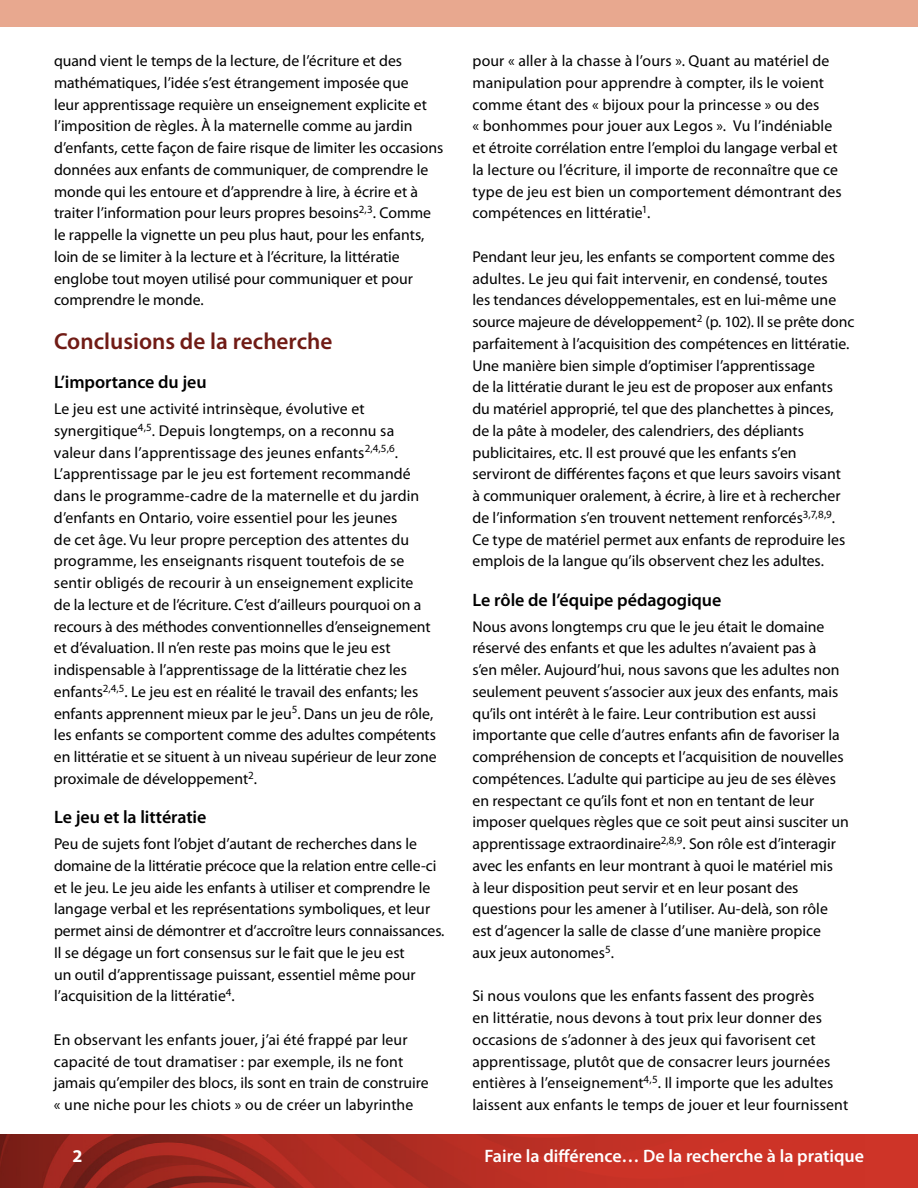
<style>
.page{position:relative;width:918px;height:1188px;background:#fff}
.page>*{position:absolute;margin:0;border:0;box-sizing:border-box;transform-origin:0 0}
.t1{font:600 23.25px "Myriad Pro";color:#701b15}
.t2{font:600 18px "Myriad Pro";letter-spacing:-.005em;color:#000}
.t3{font:600 18px "Myriad Pro";color:#fff}
.t4{font:700 18px "Myriad Pro";color:#fff}
.Body_Copy_with_space{font:15.75px/21.8px "Myriad Pro";color:#000}
.Body_Copy_no_Space{font:15.75px/21.8px "Myriad Pro";color:#000}
</style>
<div class="page">
<svg style="left:0;top:1134px;width:904px;height:54px;background:#b22c22"></svg>
<div style="left:904px;top:1134px;width:14px;height:54px;background:#ce3428"></div>
<div style="left:0;top:0;width:918px;height:27px;background:#e8a88f"></div>
<p class="Body_Copy_with_space" style="left:54px;top:50px;width:391px">quand vient le temps de la lecture, de l’écriture et des mathématiques, l’idée s’est étrangement imposée que<br>leur apprentissage requière un enseignement explicite et l’imposition de règles. À la maternelle comme au jardin d’enfants, cette façon de faire risque de limiter les occasions données aux enfants de communiquer, de comprendre le monde qui les entoure et d’apprendre à lire, à écrire et à traiter l’information pour leurs propres besoins<sup>2,3</sup>. Comme le rappelle la vignette un peu plus haut, pour les enfants, loin de se limiter à la lecture et à l’écriture, la littératie englobe tout moyen utilisé pour communiquer et pour comprendre le monde.</p>
<h2 class="t1" style="left:54px;top:328px;width:280px">Conclusions de la recherche</h2>
<h3 class="t2" style="left:54px;top:372px;width:154px">L’importance du jeu</h3>
<p class="Body_Copy_no_Space" style="left:54px;top:398px;width:384px">Le jeu est une activité intrinsèque, évolutive et synergitique<sup>4,5</sup>. Depuis longtemps, on a reconnu sa valeur dans l’apprentissage des jeunes enfants<sup>2,4,5,6</sup>.<br>L’apprentissage par le jeu est fortement recommandé dans le programme-cadre de la maternelle et du jardin d’enfants en Ontario, voire essentiel pour les jeunes<br>de cet âge. Vu leur propre perception des attentes du programme, les enseignants risquent toutefois de se sentir obligés de recourir à un enseignement explicite<br>de la lecture et de l’écriture. C’est d’ailleurs pourquoi on a recours à des méthodes conventionnelles d’enseignement et d’évaluation. Il n’en reste pas moins que le jeu est indispensable à l’apprentissage de la littératie chez les enfants<sup>2,4,5</sup>. Le jeu est en réalité le travail des enfants; les enfants apprennent mieux par le jeu<sup>5</sup>. Dans un jeu de rôle, les enfants se comportent comme des adultes compétents en littératie et se situent à un niveau supérieur de leur zone proximale de développement<sup>2</sup>.</p>
<h3 class="t2" style="left:54px;top:807px;width:154px">Le jeu et la littératie</h3>
<p class="Body_Copy_no_Space" style="left:54px;top:833px;width:392px">Peu de sujets font l’objet d’autant de recherches dans le domaine de la littératie précoce que la relation entre celle-ci et le jeu. Le jeu aide les enfants à utiliser et comprendre le langage verbal et les représentations symboliques, et leur permet ainsi de démontrer et d’accroître leurs connaissances.<br>Il se dégage un fort consensus sur le fait que le jeu est<br>un outil d’apprentissage puissant, essentiel même pour l’acquisition de la littératie<sup>4</sup>.</p>
<p class="Body_Copy_with_space" style="left:54px;top:1029px;width:376px">En observant les enfants jouer, j’ai été frappé par leur capacité de tout dramatiser : par exemple, ils ne font jamais qu’empiler des blocs, ils sont en train de construire « une niche pour les chiots » ou de créer un labyrinthe</p>
<p class="Body_Copy_with_space" style="left:472px;top:50px;width:371px">pour « aller à la chasse à l’ours ». Quant au matériel de manipulation pour apprendre à compter, ils le voient comme étant des « bijoux pour la princesse » ou des<br>« bonhommes pour jouer aux Legos ». Vu l’indéniable et étroite corrélation entre l’emploi du langage verbal et la lecture ou l’écriture, il importe de reconnaître que ce type de jeu est bien un comportement démontrant des compétences en littératie<sup>1</sup>.</p>
<p class="Body_Copy_with_space" style="left:472px;top:246px;width:383px">Pendant leur jeu, les enfants se comportent comme des adultes. Le jeu qui fait intervenir, en condensé, toutes<br>les tendances développementales, est en lui-même une source majeure de développement<sup>2</sup> (p. 102). Il se prête donc parfaitement à l’acquisition des compétences en littératie.<br>Une manière bien simple d’optimiser l’apprentissage<br>de la littératie durant le jeu est de proposer aux enfants du matériel approprié, tel que des planchettes à pinces, de la pâte à modeler, des calendriers, des dépliants publicitaires, etc. Il est prouvé que les enfants s’en serviront de différentes façons et que leurs savoirs visant<br>à communiquer oralement, à écrire, à lire et à rechercher de l’information s’en trouvent nettement renforcés<sup>3,7,8,9</sup>.<br>Ce type de matériel permet aux enfants de reproduire les emplois de la langue qu’ils observent chez les adultes.</p>
<h3 class="t2" style="left:473px;top:590px;width:250px">Le rôle de l’équipe pédagogique</h3>
<p class="Body_Copy_no_Space" style="left:472px;top:616px;width:378px">Nous avons longtemps cru que le jeu était le domaine réservé des enfants et que les adultes n’avaient pas à<br>s’en mêler. Aujourd’hui, nous savons que les adultes non seulement peuvent s’associer aux jeux des enfants, mais qu’ils ont intérêt à le faire. Leur contribution est aussi importante que celle d’autres enfants afin de favoriser la compréhension de concepts et l’acquisition de nouvelles compétences. L’adulte qui participe au jeu de ses élèves en respectant ce qu’ils font et non en tentant de leur imposer quelques règles que ce soit peut ainsi susciter un apprentissage extraordinaire<sup>2,8,9</sup>. Son rôle est d’interagir avec les enfants en leur montrant à quoi le matériel mis<br>à leur disposition peut servir et en leur posant des questions pour les amener à l’utiliser. Au-delà, son rôle est d’agencer la salle de classe d’une manière propice<br>aux jeux autonomes<sup>5</sup>.</p>
<p class="Body_Copy_with_space" style="left:472px;top:985px;width:377px">Si nous voulons que les enfants fassent des progrès<br>en littératie, nous devons à tout prix leur donner des occasions de s’adonner à des jeux qui favorisent cet apprentissage, plutôt que de consacrer leurs journées entières à l’enseignement<sup>4,5</sup>. Il importe que les adultes laissent aux enfants le temps de jouer et leur fournissent</p>
<p class="t4" style="left:73px;top:1145px;width:11px">2</p>
<p class="t3" style="left:485px;top:1146px;width:381px">Faire la différence… De la recherche à la pratique</p>
</div>
